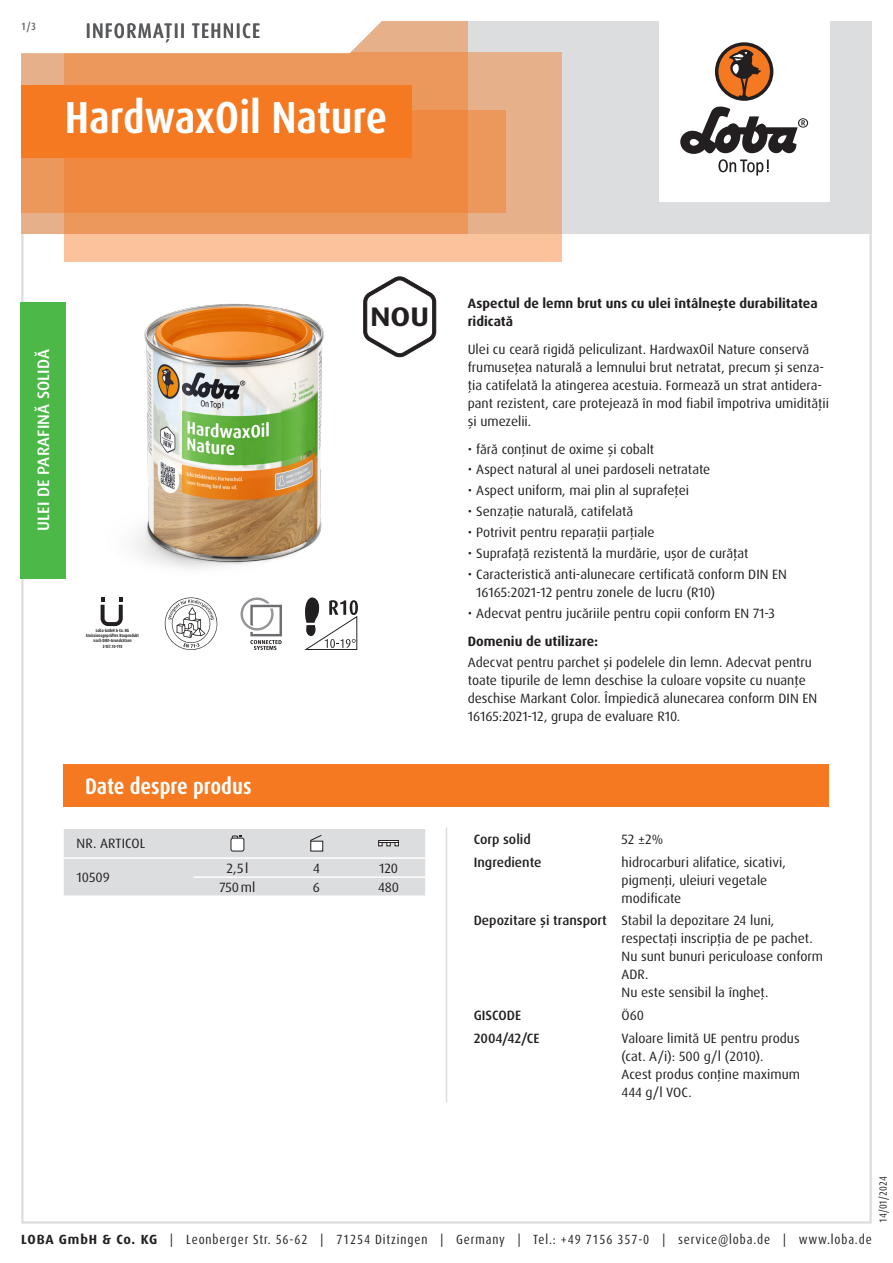
<style>
.page{position:relative;width:893px;height:1263px;background:#fff}
.page>*{position:absolute;margin:0;border:0;box-sizing:border-box;transform-origin:0 0}
.Produktname_weiss{font:700 condensed 45px "Dax Pro";color:#fff}
.Logos_Hinweis_Neuheit{font:700 expanded 26.85px "Dax Pro";color:#231f20}
.Abschnitt{font:700 condensed 22.5px "Dax Pro";color:#fff}
.TI{font:500 condensed 21px "Dax Pro";letter-spacing:.06em;color:#57585a}
.Produktart_Oel-Veredelung{font:500 16.5px "Dax Pro";letter-spacing:.01em;color:#fff}
.Text{font:13.5px/18px "Dax Pro";color:#231f20}
.Text_ohne_Silbentrennung{font:13.5px/18px "Dax Pro";color:#231f20}
.Text_Bold{font:700 13.5px/18px "Dax Pro";color:#231f20}
.Text_Medium{font:500 13.5px "Dax Pro";color:#231f20}
.Text_zentriert{font:13.5px "Dax Pro";color:#231f20}
.Text_Großbuchstaben{font:13.5px "Dax Pro";letter-spacing:.01em;color:#231f20}
.t1{font:condensed 13.35px "Dax Pro";letter-spacing:.065em;color:#231f20}
.t2{font:condensed 10.5px "Dax Pro";color:#231f20}
.t3{font:500 condensed 10.5px "Dax Pro";color:#57585a}
.t4{font:700 4.5px/5.2px "Dax Pro";color:#231f20;text-align:center;scale:.82 1}
.s1{font-weight:700;font-stretch:normal}
</style>
<div class="page">
<hr style="left:446px;top:827px;width:1px;height:275px;background:#dcdddf">
<svg style="left:64px;top:829px;width:361px;height:67px;background:#dcdddf"></svg>
<div style="left:378px;top:840px;width:21px;height:3px;background:#fff;border:1px solid #231f20"></div>
<div style="left:64px;top:764px;width:765px;height:42px;background:#f47921"></div>
<svg style="left:101px;top:597px;width:22px;height:29px"></svg>
<svg style="left:165px;top:597px;width:52px;height:53px"></svg>
<svg style="left:241px;top:597px;width:41px;height:53px"></svg>
<svg style="left:304px;top:597px;width:54px;height:53px"></svg>
<img style="left:134px;top:303px;width:268px;height:266px">
<div style="left:20px;top:302px;width:46px;height:276px;background:#4cb848"></div>
<div style="left:21px;top:21px;width:851px;height:213px;background:#dcdddf"></div>
<div style="left:659px;top:0;width:170px;height:202px;background:#fff"></div>
<svg style="left:680px;top:106px;width:128px;height:70px"></svg>
<div style="left:715px;top:42px;width:58px;height:59px;background:#231f20;border-radius:50%"></div>
<svg style="left:718px;top:45px;width:52px;height:52px"></svg>
<div style="left:64px;top:52px;width:497px;height:209px;background:linear-gradient(to right,#fec79f,#efb992)"></div>
<div style="left:21px;top:111px;width:485px;height:102px;background:#ec975b"></div>
<svg style="left:21px;top:21px;width:447px;height:213px;background:#ed9151"></svg>
<svg style="left:21px;top:21px;width:411px;height:34px;background:#faede4"></svg>
<div style="left:21px;top:85px;width:391px;height:72px;background:#f47921"></div>
<svg style="left:363px;top:276px;width:73px;height:81px"></svg>
<p class="t3" style="left:21px;top:19px;width:16px">1/3</p>
<p class="TI" style="left:86px;top:17px;width:176px">INFORMAŢII TEHNICE</p>
<p class="Produktname_weiss" style="left:65px;top:89px;width:324px">HardwaxOil Nature</p>
<p class="Produktart_Oel-Veredelung" style="left:33px;top:531px;width:184px;rotate:-90deg">ULEI DE PARAFINĂ SOLIDĂ</p>
<p class="t4" style="left:86px;top:628px;width:66px">Loba GmbH &amp; Co. KG<br>Emissionsgeprüftes Bauprodukt nach DIBt-Grundsätzen<br>Z-157.10-193</p>
<p class="Logos_Hinweis_Neuheit" style="left:370px;top:300px;width:60px">NOU</p>
<p class="Abschnitt" style="left:85px;top:772px;width:168px">Date despre produs</p>
<p class="Text_Großbuchstaben" style="left:77px;top:835px;width:70px">NR. ARTICOL</p>
<p class="Text" style="left:77px;top:869px;width:35px">10509</p>
<p class="Text_zentriert" style="left:226px;top:859px;width:23px">2,5l</p>
<p class="Text_zentriert" style="left:313px;top:859px;width:8px">4</p>
<p class="Text_zentriert" style="left:379px;top:859px;width:21px">120</p>
<p class="Text_zentriert" style="left:219px;top:879px;width:37px">750ml</p>
<p class="Text_zentriert" style="left:313px;top:879px;width:9px">6</p>
<p class="Text_zentriert" style="left:378px;top:879px;width:22px">480</p>
<p class="Text_Bold" style="left:468px;top:295px;width:351px">Aspectul de lemn brut uns cu ulei întâlnește durabilitatea ridicată</p>
<p class="Text" style="left:468px;top:340px;width:363px">Ulei cu ceară rigidă peliculizant. HardwaxOil Nature conservă frumusețea naturală a lemnului brut netratat, precum și senza&shy;ția catifelată la atingerea acestuia. Formează un strat antidera&shy;pant rezistent, care protejează în mod fiabil împotriva umidității și umezelii.</p>
<p class="Text" style="left:468px;top:440px;width:188px">• fără conținut de oxime și cobalt</p>
<p class="Text" style="left:468px;top:461px;width:244px">• Aspect natural al unei pardoseli netratate</p>
<p class="Text" style="left:468px;top:482px;width:223px">• Aspect uniform, mai plin al suprafeţei</p>
<p class="Text" style="left:468px;top:503px;width:167px">• Senzație naturală, catifelată</p>
<p class="Text" style="left:468px;top:524px;width:188px">• Potrivit pentru reparații parțiale</p>
<p class="Text" style="left:468px;top:545px;width:282px">• Suprafață rezistentă la murdărie, ușor de curățat</p>
<p class="Text" style="left:476px;top:566px;width:312px;text-indent:-9px">• Caracteristică anti-alunecare certificată conform DIN EN<br>16165:2021-12 pentru zonele de lucru (R10)</p>
<p class="Text" style="left:468px;top:605px;width:309px">• Adecvat pentru jucăriile pentru copii conform EN 71-3</p>
<p class="Text_Bold" style="left:468px;top:632px;width:132px">Domeniu de utilizare:</p>
<p class="Text" style="left:468px;top:654px;width:351px">Adecvat pentru parchet şi podelele din lemn. Adecvat pentru toate tipurile de lemn deschise la culoare vopsite cu nuanțe deschise Markant Color. Împiedică alunecarea conform DIN EN 16165:2021-12, grupa de evaluare R10.</p>
<p class="Text_Medium" style="left:474px;top:831px;width:59px">Corp solid</p>
<p class="Text_ohne_Silbentrennung" style="left:622px;top:830px;width:43px">52 ±2%</p>
<p class="Text_Medium" style="left:474px;top:853px;width:69px">Ingrediente</p>
<p class="Text_ohne_Silbentrennung" style="left:622px;top:853px;width:166px">hidrocarburi alifatice, sicativi, pigmenţi, uleiuri vegetale modificate</p>
<p class="Text_Medium" style="left:474px;top:912px;width:135px">Depozitare şi transport</p>
<p class="Text_ohne_Silbentrennung" style="left:622px;top:912px;width:193px">Stabil la depozitare 24 luni, respectaţi inscripţia de pe pachet.</p>
<p class="Text_ohne_Silbentrennung" style="left:622px;top:948px;width:203px">Nu sunt bunuri periculoase conform<br>ADR.</p>
<p class="Text_ohne_Silbentrennung" style="left:622px;top:984px;width:149px">Nu este sensibil la îngheţ.</p>
<p class="Text_Medium" style="left:474px;top:1006px;width:49px">GISCODE</p>
<p class="Text_ohne_Silbentrennung" style="left:622px;top:1006px;width:24px">Ö60</p>
<p class="Text_Medium" style="left:474px;top:1029px;width:67px">2004/42/CE</p>
<p class="Text_ohne_Silbentrennung" style="left:622px;top:1029px;width:180px">Valoare limită UE pentru produs (cat. A/i): 500 g/l (2010).</p>
<p class="Text_ohne_Silbentrennung" style="left:622px;top:1065px;width:180px">Acest produs conţine maximum<br>444 g/l VOC.</p>
<p class="t2" style="left:876px;top:1222px;width:48px;rotate:-90deg">14/01/2024</p>
<p class="t1" style="left:21px;top:1230px;width:852px"><span class="s1">LOBA GmbH &amp; Co. KG</span> | Leonberger Str. 56-62 | 71254 Ditzingen | Germany | Tel.: +49 7156 357-0 | service@loba.de | www.loba.de</p>
</div>
